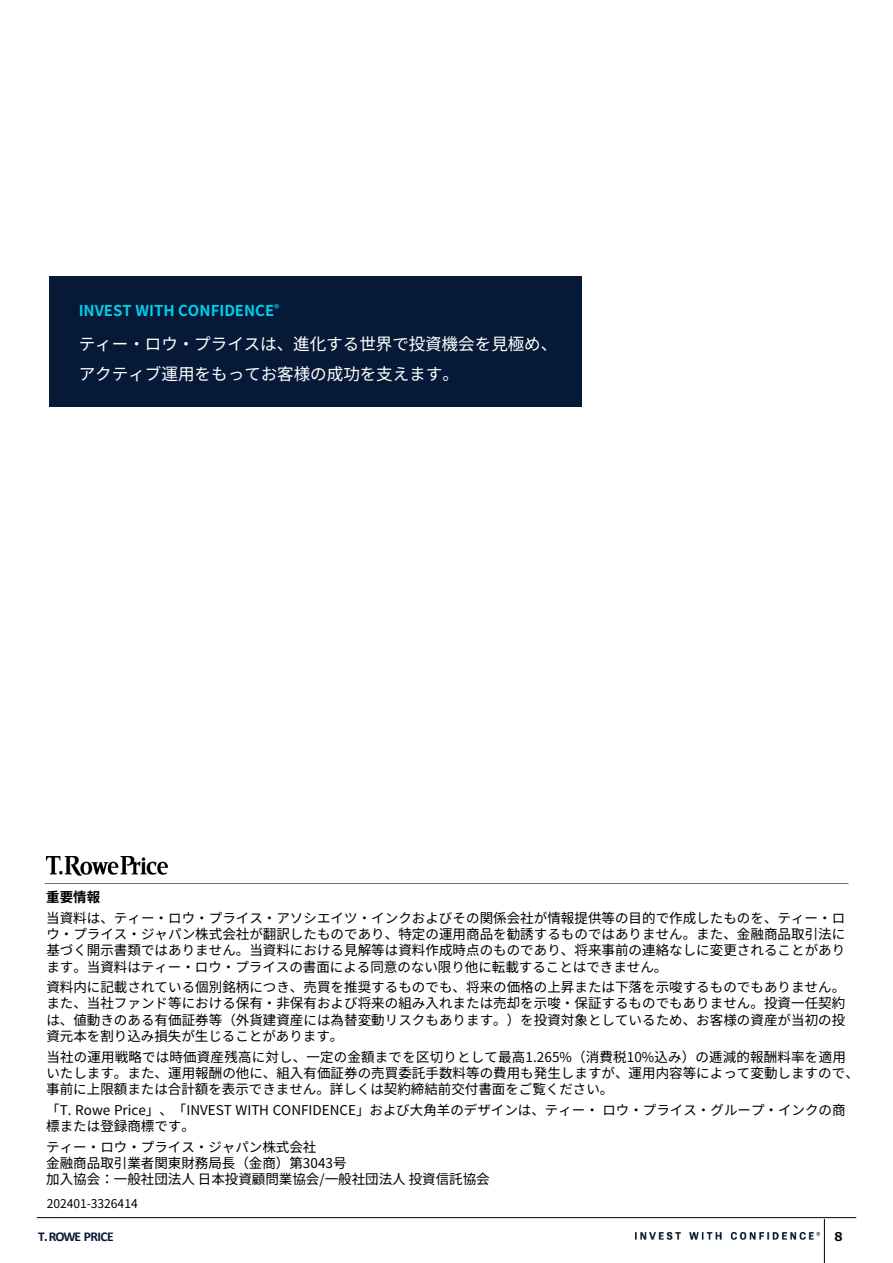
<style>
.page{position:relative;width:893px;height:1263px;background:#fff}
.page>*{position:absolute;margin:0;border:0;box-sizing:border-box;transform-origin:0 0}
.t1{font:16.5px/30.3px "Noto Sans JP";color:#fff}
.t2{font:700 15px "Noto Sans JP";color:#00cfec}
.t3{font:13.5px/16.2px "Noto Sans JP";color:#000}
.t4{font:700 13.5px "Calibri";letter-spacing:-.045em;color:#061937}
.t5{font:700 13.5px "Noto Sans JP";color:#000}
.t6{font:12px "Noto Sans JP";letter-spacing:-.005em;color:#000}
.t7{font:700 12px "Meiryo UI";color:#000}
</style>
<div class="page">
<hr style="left:37px;top:1217px;width:819px;height:1px;background:#000">
<hr style="left:824px;top:1219px;width:1px;height:44px;background:#000">
<img style="left:635px;top:1232px;width:185px;height:7px">
<img style="left:47px;top:856px;width:121px;height:20px">
<div style="left:49px;top:276px;width:532px;height:130px;background:#061937"></div>
<hr style="left:45px;top:883px;width:803px;height:1px;background:#66717e">
<p class="t2" style="left:79px;top:302px;width:202px">INVEST WITH CONFIDENCE<sup>®</sup></p>
<p class="t1" style="left:79px;top:329px;width:480px">ティー・ロウ・プライスは、進化する世界で投資機会を見極め、アクティブ運用をもってお客様の成功を支えます。</p>
<p class="t5" style="left:46px;top:890px;width:56px">重要情報</p>
<p class="t3" style="left:46px;top:910px;width:800px;text-align:justify">当資料は、ティー・ロウ・プライス・アソシエイツ・インクおよびその関係会社が情報提供等の目的で作成したものを、ティー・ロウ・プライス・ジャパン株式会社が翻訳したものであり、特定の運用商品を勧誘するものではありません。また、金融商品取引法に基づく開示書類ではありません。当資料における見解等は資料作成時点のものであり、将来事前の連絡なしに変更されることがあります。当資料はティー・ロウ・プライスの書面による同意のない限り他に転載することはできません。</p>
<p class="t3" style="left:46px;top:979px;width:800px;text-align:justify">資料内に記載されている個別銘柄につき、売買を推奨するものでも、将来の価格の上昇または下落を示唆するものでもありません。また、当社ファンド等における保有・非保有および将来の組み入れまたは売却を示唆・保証するものでもありません。投資一任契約は、値動きのある有価証券等（外貨建資産には為替変動リスクもあります。）を投資対象としているため、お客様の資産が当初の投資元本を割り込み損失が生じることがあります。</p>
<p class="t3" style="left:46px;top:1049px;width:814px">当社の運用戦略では時価資産残高に対し、一定の金額までを区切りとして最高1.265%（消費税10%込み）の逓減的報酬料率を適用いたします。また、運用報酬の他に、組入有価証券の売買委託手数料等の費用も発生しますが、運用内容等によって変動しますので、事前に上限額または合計額を表示できません。詳しくは契約締結前交付書面をご覧ください。</p>
<p class="t3" style="left:46px;top:1102px;width:801px">「T. Rowe Price」、「INVEST WITH CONFIDENCE」および大角羊のデザインは、ティー・ロウ・プライス・グループ・インクの商標または登録商標です。</p>
<p class="t3" style="left:46px;top:1139px;width:445px">ティー・ロウ・プライス・ジャパン株式会社<br>金融商品取引業者関東財務局長（金商）第3043号<br>加入協会：一般社団法人日本投資顧問業協会/一般社団法人投資信託協会</p>
<p class="t6" style="left:47px;top:1197px;width:92px">202401-3326414</p>
<p class="t4" style="left:38px;top:1227px;width:77px">T. ROWE PRICE</p>
<p class="t7" style="left:834px;top:1228px;width:10px">8</p>
</div>
